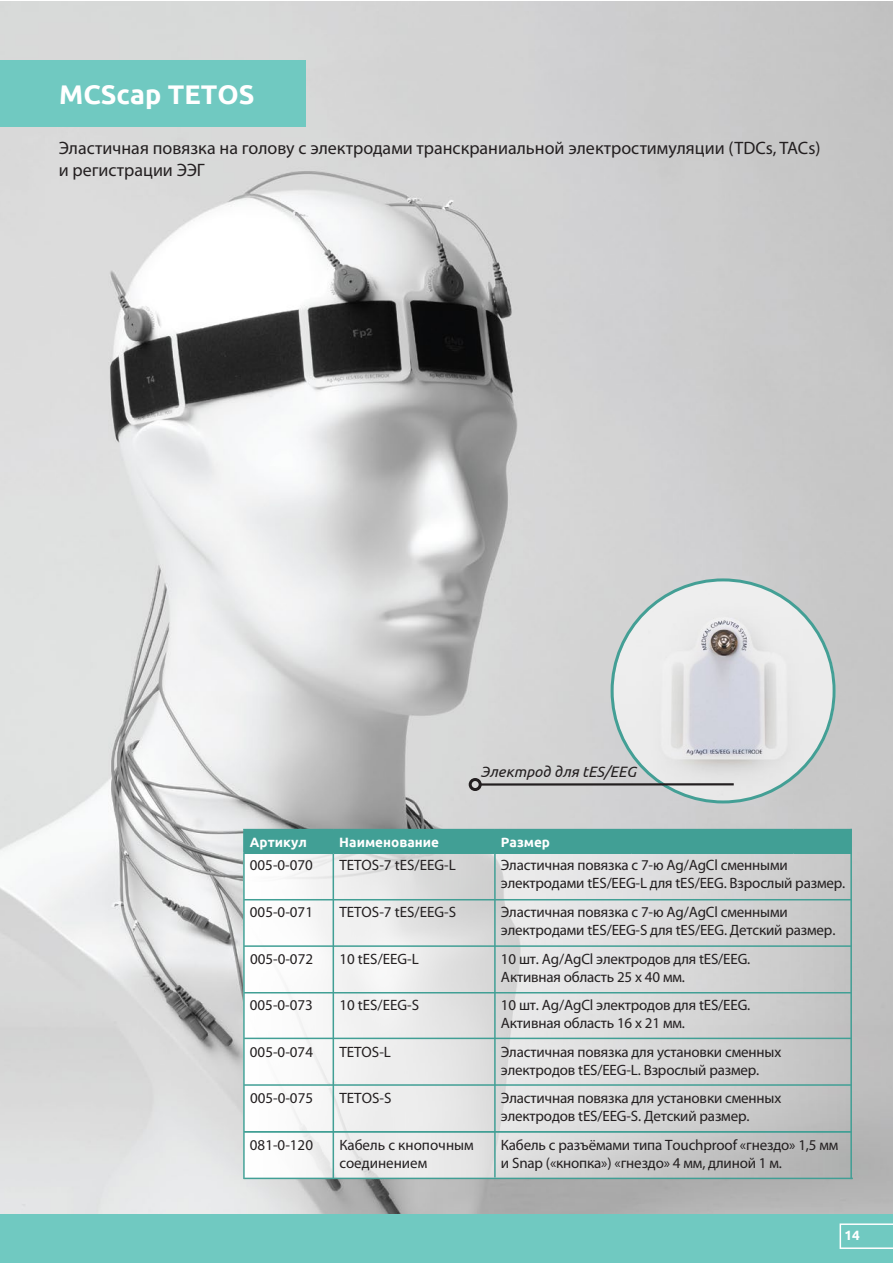
<style>
.page{position:relative;width:893px;height:1263px;background:#fff}
.page>*{position:absolute;margin:0;border:0;box-sizing:border-box;transform-origin:0 0}
.t1{font:700 27px "Ubuntu";color:#fff}
.t2{font:18px/21.6px "Myriad Pro";color:#231f20}
.t3{font:15px/18px "Myriad Pro";letter-spacing:-.01em;color:#231f20}
.t4{font:italic 15px "Ubuntu";color:#231f20}
.t5{font:700 13.5px "Ubuntu";color:#fff}
</style>
<div class="page">
<img style="left:1px;top:2px;width:892px;height:1212px">
<div style="left:0;top:61px;width:305px;height:66px;background:#70c9c1"></div>
<div style="left:0;top:1214px;width:893px;height:49px;background:#70c9c1"></div>
<svg style="left:840px;top:1223px;width:53px;height:26px"></svg>
<svg style="left:245px;top:854px;width:605px;height:323px"></svg>
<hr style="left:243px;top:829px;width:90px;height:1px;background:#419f95">
<hr style="left:243px;top:830px;width:2px;height:22px;background:#419f95">
<div style="left:245px;top:829px;width:605px;height:23px;background:#419f95"></div>
<hr style="left:243px;top:852px;width:90px;height:2px;background:#419f95">
<hr style="left:243px;top:854px;width:2px;height:325px;background:#419f95">
<hr style="left:333px;top:852px;width:162px;height:2px;background:#419f95">
<hr style="left:495px;top:852px;width:137px;height:2px;background:#419f95">
<hr style="left:632px;top:852px;width:161px;height:2px;background:#419f95">
<hr style="left:793px;top:852px;width:59px;height:2px;background:#419f95">
<hr style="left:850px;top:829px;width:2px;height:350px;background:#419f95">
<hr style="left:333px;top:854px;width:1px;height:324px;background:#419f95">
<hr style="left:494px;top:854px;width:2px;height:323px;background:#419f95">
<hr style="left:244px;top:899px;width:607px;height:1px;background:#419f95">
<hr style="left:244px;top:945px;width:607px;height:2px;background:#419f95">
<hr style="left:244px;top:992px;width:607px;height:1px;background:#419f95">
<hr style="left:244px;top:1037px;width:607px;height:2px;background:#419f95">
<hr style="left:244px;top:1084px;width:607px;height:2px;background:#419f95">
<hr style="left:244px;top:1131px;width:607px;height:1px;background:#419f95">
<hr style="left:244px;top:1177px;width:609px;height:2px;background:#419f95">
<img style="left:613px;top:580px;width:222px;height:222px;border-radius:111px">
<hr style="left:480px;top:783px;width:254px;height:3px;background:#231f20">
<div style="left:469px;top:778px;width:13px;height:13px;border:3px solid #231f20;border-radius:50%"></div>
<h1 class="t1" style="left:59px;top:78px;width:197px">MCScap TETOS</h1>
<p class="t2" style="left:59px;top:137px;width:763px">Эластичная повязка на голову с электродами транскраниальной электростимуляции (TDCs, TACs) и регистрации ЭЭГ</p>
<p class="t4" style="left:481px;top:763px;width:157px">Электрод для tES/EEG</p>
<p class="t5" style="left:250px;top:834px;width:59px">Артикул</p>
<p class="t5" style="left:339px;top:834px;width:101px">Наименование</p>
<p class="t5" style="left:501px;top:834px;width:51px">Размер</p>
<p class="t3" style="left:250px;top:856px;width:65px">005-0-070</p>
<p class="t3" style="left:339px;top:856px;width:118px">TETOS-7 tES/EEG-L</p>
<p class="t3" style="left:501px;top:856px;width:346px">Эластичная повязка с 7-ю Ag/AgCl сменными электродами tES/EEG-L для tES/EEG. Взрослый размер.</p>
<p class="t3" style="left:250px;top:903px;width:65px">005-0-071</p>
<p class="t3" style="left:339px;top:903px;width:118px">TETOS-7 tES/EEG-S</p>
<p class="t3" style="left:501px;top:903px;width:336px">Эластичная повязка с 7-ю Ag/AgCl сменными электродами tES/EEG-S для tES/EEG. Детский размер.</p>
<p class="t3" style="left:250px;top:949px;width:65px">005-0-072</p>
<p class="t3" style="left:339px;top:949px;width:81px">10 tES/EEG-L</p>
<p class="t3" style="left:501px;top:949px;width:251px">10 шт. Ag/AgCl электродов для tES/EEG.<br>Активная область 25 x 40 мм.</p>
<p class="t3" style="left:250px;top:996px;width:65px">005-0-073</p>
<p class="t3" style="left:339px;top:996px;width:81px">10 tES/EEG-S</p>
<p class="t3" style="left:501px;top:995px;width:251px">10 шт. Ag/AgCl электродов для tES/EEG.<br>Активная область 16 x 21 мм.</p>
<p class="t3" style="left:250px;top:1042px;width:65px">005-0-074</p>
<p class="t3" style="left:339px;top:1042px;width:53px">TETOS-L</p>
<p class="t3" style="left:501px;top:1042px;width:282px">Эластичная повязка для установки сменных электродов tES/EEG-L. Взрослый размер.</p>
<p class="t3" style="left:250px;top:1089px;width:65px">005-0-075</p>
<p class="t3" style="left:339px;top:1089px;width:54px">TETOS-S</p>
<p class="t3" style="left:501px;top:1089px;width:282px">Эластичная повязка для установки сменных электродов tES/EEG-S. Детский размер.</p>
<p class="t3" style="left:250px;top:1136px;width:65px">081-0-120</p>
<p class="t3" style="left:339px;top:1136px;width:136px">Кабель с кнопочным соединением</p>
<p class="t3" style="left:501px;top:1136px;width:339px">Кабель с разъёмами типа Touchproof «гнездо» 1,5 мм и Snap («кнопка») «гнездо» 4 мм, длиной 1 м.</p>
<p class="t5" style="left:844px;top:1227px;width:17px">14</p>
</div>
